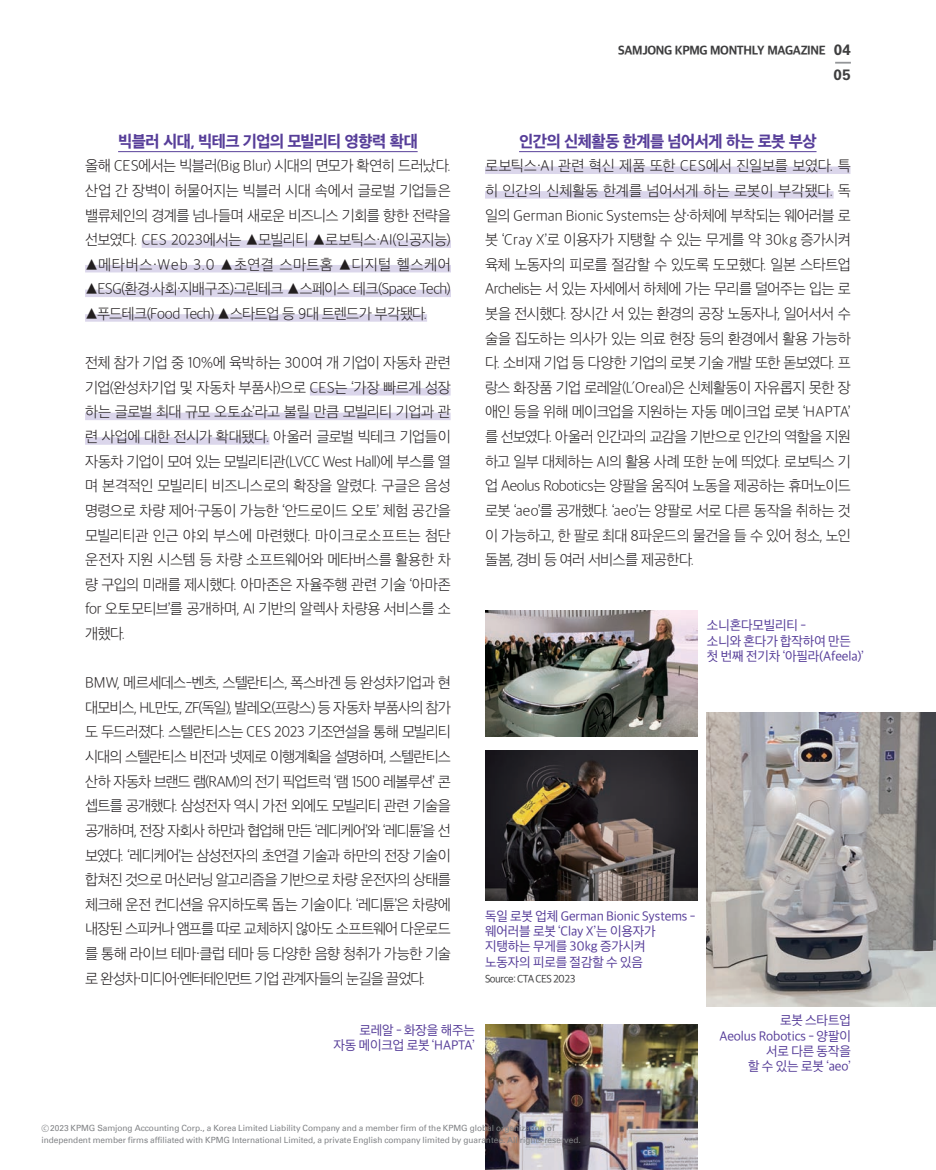
<style>
.page{position:relative;width:936px;height:1170px;background:#fff}
.page>*{position:absolute;margin:0;border:0;box-sizing:border-box;transform-origin:0 0}
.t1{font:15.75px "SD Gothic Neoa Uni h Eb";letter-spacing:-.035em;color:#573e99}
.t2{font:700 15px/25.3px "Univers LT Std";color:#3e3e3f}
.t3{font:14.55px/24.6px "SD Gothic Neoa b Ult Lt";letter-spacing:-.04em;color:#231f20;text-align:justify}
.t4{font:14.55px "SD Gothic Neoa b Ult Lt";letter-spacing:.03em;color:#231f20}
.t5{font:12.75px/15.3px "SD Gothic Neoa d Rg";letter-spacing:-.01em;color:#573e99;text-align:right}
.t6{font:12px "SD Gothic Neoa Uni h Eb";letter-spacing:-.03em;color:#3e3e3f}
.t7{font:10.5px "SD Gothic Neoa d Rg";letter-spacing:-.05em;color:#3e3e3f}
.t8{font:8.55px/12.5px "Universfor KPMG";color:#808285}
.s1{font-family:"SD Gothic Neoa Uni b Ul"}
</style>
<div class="page">
<svg style="left:835px;top:62px;width:15px;height:2px"></svg>
<hr style="left:118px;top:151px;width:299px;height:1px;background:#573e99">
<div style="left:142px;top:240px;width:309px;height:8px;background:#dbd6eb"></div>
<div style="left:85px;top:265px;width:366px;height:7px;background:#dbd6eb"></div>
<div style="left:85px;top:289px;width:366px;height:8px;background:#dbd6eb"></div>
<div style="left:85px;top:314px;width:342px;height:8px;background:#dbd6eb"></div>
<div style="left:310px;top:388px;width:140px;height:7px;background:#dbd6eb"></div>
<div style="left:85px;top:412px;width:365px;height:8px;background:#dbd6eb"></div>
<div style="left:85px;top:437px;width:184px;height:8px;background:#dbd6eb"></div>
<hr style="left:519px;top:151px;width:297px;height:1px;background:#573e99">
<div style="left:485px;top:166px;width:365px;height:8px;background:#dbd6eb"></div>
<div style="left:485px;top:191px;width:348px;height:8px;background:#dbd6eb"></div>
<img style="left:707px;top:712px;width:228px;height:294px">
<img style="left:485px;top:750px;width:212px;height:150px">
<img style="left:485px;top:1024px;width:212px;height:145px">
<img style="left:485px;top:610px;width:212px;height:126px">
<p class="t1" style="left:118px;top:133px;width:301px">빅블러 시대, 빅테크 기업의 모빌리티 영향력 확대</p>
<p class="t3" style="left:85px;top:153px;width:367px">올해 CES에서는 빅블러(Big Blur) 시대의 면모가 확연히 드러났다. 산업 간 장벽이 허물어지는 빅블러 시대 속에서 글로벌 기업들은 밸류체인의 경계를 넘나들며 새로운 비즈니스 기회를 향한 전략을 선보였다. CES 2023에서는 ▲모빌리티 ▲로보틱스·AI(인공지능)</p>
<p class="t4" style="left:85px;top:257px;width:367px">▲메타버스·Web 3.0 ▲초연결 스마트홈 ▲디지털 헬스케어</p>
<p class="t3" style="left:85px;top:276px;width:367px">▲ESG(환경·사회·지배구조)·그린테크 ▲스페이스 테크(Space Tech)</p>
<p class="t3" style="left:85px;top:301px;width:344px">▲푸드테크(Food Tech) ▲스타트업 등 9대 트렌드가 부각됐다.</p>
<p class="t3" style="left:85px;top:350px;width:367px">전체 참가 기업 중 10%에 육박하는 300여 개 기업이 자동차 관련 기업(완성차기업 및 자동차 부품사)으로 CES는 ‘가장 빠르게 성장 하는 글로벌 최대 규모 오토쇼’라고 불릴 만큼 모빌리티 기업과 관 련 사업에 대한 전시가 확대됐다. 아울러 글로벌 빅테크 기업들이 자동차 기업이 모여 있는 모빌리티관(LVCC West Hall)에 부스를 열 며 본격적인 모빌리티 비즈니스로의 확장을 알렸다. 구글은 음성 명령으로 차량 제어·구동이 가능한 ‘안드로이드 오토’ 체험 공간을 모빌리티관 인근 야외 부스에 마련했다. 마이크로소프트는 첨단 운전자 지원 시스템 등 차량 소프트웨어와 메타버스를 활용한 차 량 구입의 미래를 제시했다. 아마존은 자율주행 관련 기술 ‘아마존 for 오토모티브’를 공개하며, AI 기반의 알렉사 차량용 서비스를 소 개했다.</p>
<p class="t3" style="left:85px;top:670px;width:367px">BMW, 메르세데스-벤츠, 스텔란티스, 폭스바겐 등 완성차기업과 현 대모비스, HL만도, ZF(독일), 발레오(프랑스) 등 자동차 부품사의 참가 도 두드러졌다. 스텔란티스는 CES 2023 기조연설을 통해 모빌리티 시대의 스텔란티스 비전과 넷제로 이행계획을 설명하며, 스텔란티스 산하 자동차 브랜드 램(RAM)의 전기 픽업트럭 ‘램 1500 레볼루션’ 콘 셉트를 공개했다. 삼성전자 역시 가전 외에도 모빌리티 관련 기술을 공개하며, 전장 자회사 하만과 협업해 만든 ‘레디케어’와 ‘레디튠’을 선 보였다. ‘레디케어’는 삼성전자의 초연결 기술과 하만의 전장 기술이 합쳐진 것으로 머신러닝 알고리즘을 기반으로 차량 운전자의 상태를 체크해 운전 컨디션을 유지하도록 돕는 기술이다. ‘레디튠’은 차량에 내장된 스피커나 앰프를 따로 교체하지 않아도 소프트웨어 다운로드 를 통해 라이브 테마·클럽 테마 등 다양한 음향 청취가 가능한 기술 로 완성차·미디어·엔터테인먼트 기업 관계자들의 눈길을 끌었다.</p>
<p class="t6" style="left:618px;top:44px;width:209px">SAMJONG KPMG MONTHLY MAGAZINE</p>
<p class="t2" style="left:833px;top:37px;width:19px">04<br>05</p>
<p class="t1" style="left:519px;top:133px;width:299px">인간의 신체활동 한계를 넘어서게 하는 로봇 부상</p>
<p class="t3" style="left:485px;top:153px;width:367px">로보틱스·AI 관련 혁신 제품 또한 CES에서 진일보를 보였다. 특 히 인간의 신체활동 한계를 넘어서게 하는 로봇이 부각됐다. 독 일의 German Bionic Systems는 상·하체에 부착되는 웨어러블 로 봇 ‘Cray X’로 이용자가 지탱할 수 있는 무게를 약 30kg 증가시켜 육체 노동자의 피로를 절감할 수 있도록 도모했다. 일본 스타트업 Archelis는 서 있는 자세에서 하체에 가는 무리를 덜어주는 입는 로 봇을 전시했다. 장시간 서 있는 환경의 공장 노동자나, 일어서서 수 술을 집도하는 의사가 있는 의료 현장 등의 환경에서 활용 가능하 다. 소비재 기업 등 다양한 기업의 로봇 기술 개발 또한 돋보였다. 프 랑스 화장품 기업 로레알(L′Oreal)은 신체활동이 자유롭지 못한 장 애인 등을 위해 메이크업을 지원하는 자동 메이크업 로봇 ‘HAPTA’ 를 선보였다. 아울러 인간과의 교감을 기반으로 인간의 역할을 지원 하고 일부 대체하는 AI의 활용 사례 또한 눈에 띄었다. 로보틱스 기 업 Aeolus Robotics는 양팔을 움직여 노동을 제공하는 휴머노이드 로봇 ‘aeo’를 공개했다. ‘aeo’는 양팔로 서로 다른 동작을 취하는 것 이 가능하고, 한 팔로 최대 8파운드의 물건을 들 수 있어 청소, 노인 돌봄, 경비 등 여러 서비스를 제공한다.</p>
<p class="t5" style="left:707px;top:617px;width:159px;text-align:left">소니혼다모빌리티 -<br>소니와 혼다가 합작하여 만든 첫 번째 전기차 ‘아필라(Afeela)’</p>
<p class="t5" style="left:485px;top:908px;width:212px;text-align:left">독일 로봇 업체 German Bionic Systems - 웨어러블 로봇 ‘Clay X’는 이용자가 지탱하는 무게를 30kg 증가시켜<br>노동자의 피로를 절감할 수 있음</p>
<p class="t7" style="left:485px;top:973px;width:92px">Source: CTA CES 2023</p>
<p class="t5" style="left:333px;top:1021px;width:143px">로레알 - 화장을 해주는 자동 메이크업 로봇 ‘HAPTA’</p>
<p class="t5" style="left:719px;top:1012px;width:133px">로봇 스타트업<br>Aeolus Robotics - 양팔이 서로 다른 동작을<br>할 수 있는 로봇 ‘aeo’</p>
<p class="t8" style="left:41px;top:1121px;width:541px"><span class="s1">ⓒ</span> 2023 KPMG Samjong Accounting Corp., a Korea Limited Liability Company and a member firm of the KPMG global organization of independent member firms affiliated with KPMG International Limited, a private English company limited by guarantee. All rights reserved.</p>
</div>
